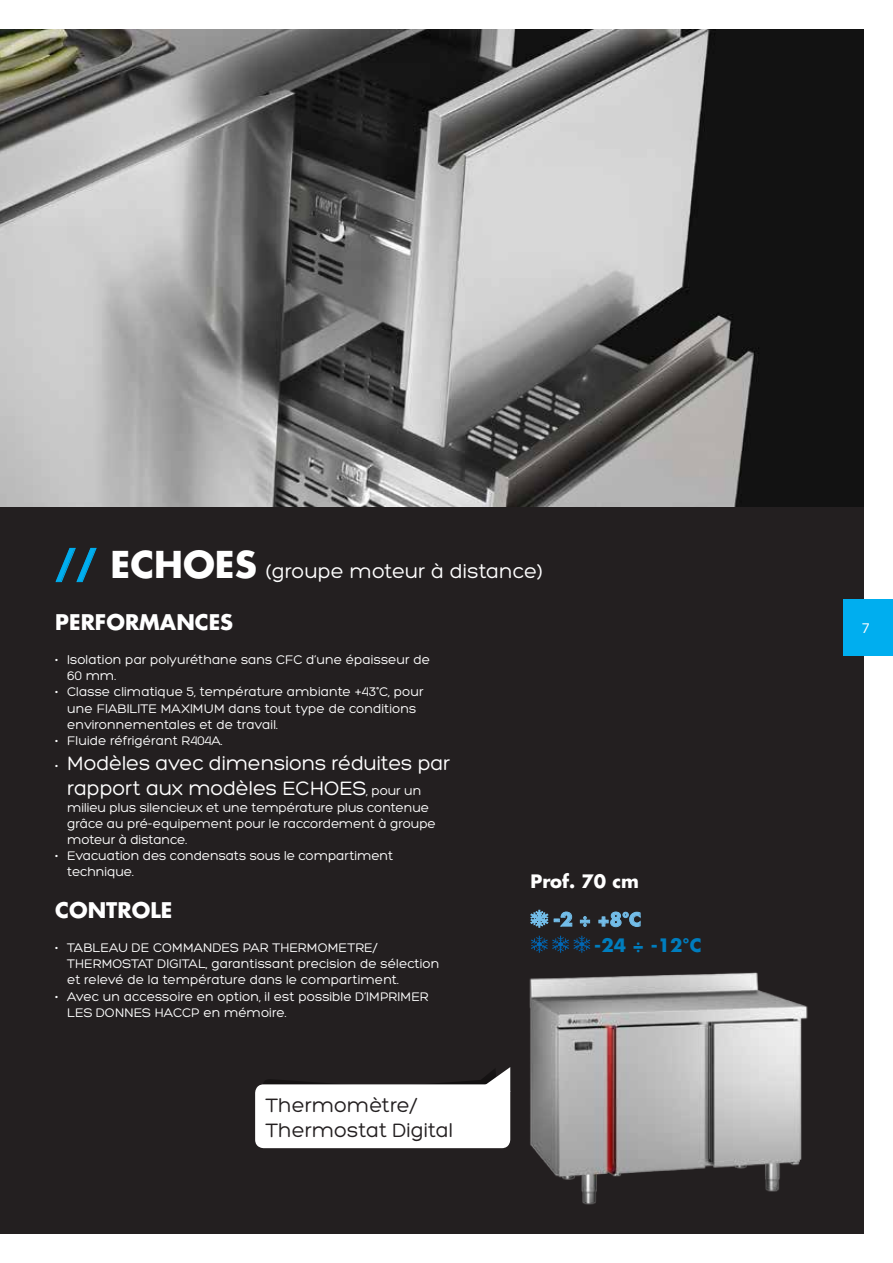
<style>
.page{position:relative;width:893px;height:1263px;background:#fff}
.page>*{position:absolute;margin:0;border:0;box-sizing:border-box;transform-origin:0 0}
.t1{font:700 36px "Futura Std";color:#00aeef}
.t2{font:21px/25.2px "Hero";letter-spacing:-.01em;color:#fff}
.t3{font:21px/25.2px "Hero";color:#231f20}
.t4{font:700 21px "Futura Std";color:#fff}
.t5{font:700 18px "Futura Std";color:#007dbe}
.t6{font:700 18px "Futura Std";color:#fff}
.t7{font:700 18px "Futura Std";color:#73bde9}
.t8{font:13.5px/16.2px "Hero";color:#fff}
.t9{font:13.5px "Lato";color:#fff}
.s1{font-family:"Futura Std";font-weight:700;font-size:36px}
.s2{font-size:13.5px}
</style>
<div class="page">
<div style="left:0;top:30px;width:863px;height:1203px;background:#231f20"></div>
<img style="left:0;top:30px;width:863px;height:476px">
<svg style="left:55px;top:547px;width:42px;height:35px"></svg>
<svg style="left:554px;top:911px;width:18px;height:16px"></svg>
<svg style="left:580px;top:916px;width:10px;height:11px"></svg>
<svg style="left:598px;top:911px;width:43px;height:16px"></svg>
<svg style="left:530px;top:910px;width:18px;height:17px"></svg>
<svg style="left:531px;top:936px;width:59px;height:17px"></svg>
<div style="left:255px;top:1084px;width:255px;height:64px;background:#fff;border-radius:9px"></div>
<svg style="left:256px;top:1067px;width:254px;height:79px"></svg>
<img style="left:510px;top:972px;width:298px;height:233px">
<div style="left:844px;top:600px;width:49px;height:56px;background:#00aeef"></div>
<h1 class="t1" style="left:55px;top:541px;width:43px">//</h1>
<h2 class="t2" style="left:111px;top:559px;width:434px"><span class="s1">ECHOES</span> (groupe moteur à distance)</h2>
<h2 class="t4" style="left:55px;top:608px;width:179px">PERFORMANCES</h2>
<p class="t8" style="left:67px;top:651px;width:364px;text-indent:-12px">• Isolation par polyuréthane sans CFC d’une épaisseur de<br>60 mm.</p>
<p class="t8" style="left:67px;top:684px;width:358px;text-indent:-12px">• Classe climatique 5, température ambiante +43°C, pour une FIABILITE MAXIMUM dans tout type de conditions environnementales et de travail.</p>
<p class="t8" style="left:55px;top:732px;width:169px">• Fluide réfrigérant R404A.</p>
<h2 class="t2" style="left:67px;top:751px;width:384px;text-indent:-12px"><span class="s2">•</span> Modèles avec dimensions réduites par rapport aux modèles ECHOES<span class="s2">, pour un</span></h2>
<p class="t8" style="left:67px;top:799px;width:370px">milieu plus silencieux et une température plus contenue grâce au pré-equipement pour le raccordement à groupe moteur à distance.</p>
<p class="t8" style="left:67px;top:848px;width:327px;text-indent:-12px">• Evacuation des condensats sous le compartiment technique.</p>
<h2 class="t4" style="left:55px;top:896px;width:119px">CONTROLE</h2>
<p class="t8" style="left:67px;top:939px;width:374px;text-indent:-12px">• TABLEAU DE COMMANDES PAR THERMOMETRE/<br>THERMOSTAT DIGITAL, garantissant precision de sélection et relevé de la température dans le compartiment.</p>
<p class="t8" style="left:67px;top:988px;width:363px;text-indent:-12px">• Avec un accessoire en option, il est possible D’IMPRIMER<br>LES DONNES HACCP en mémoire.</p>
<h3 class="t6" style="left:531px;top:869px;width:110px">Prof. 70 cm</h3>
<h3 class="t7" style="left:553px;top:907px;width:89px">-2 ÷ +8°C</h3>
<h3 class="t5" style="left:594px;top:933px;width:109px">-24 ÷ -12°C</h3>
<h2 class="t3" style="left:266px;top:1092px;width:189px">Thermomètre/<br>Thermostat Digital</h2>
<p class="t9" style="left:862px;top:618px;width:9px">7</p>
</div>
